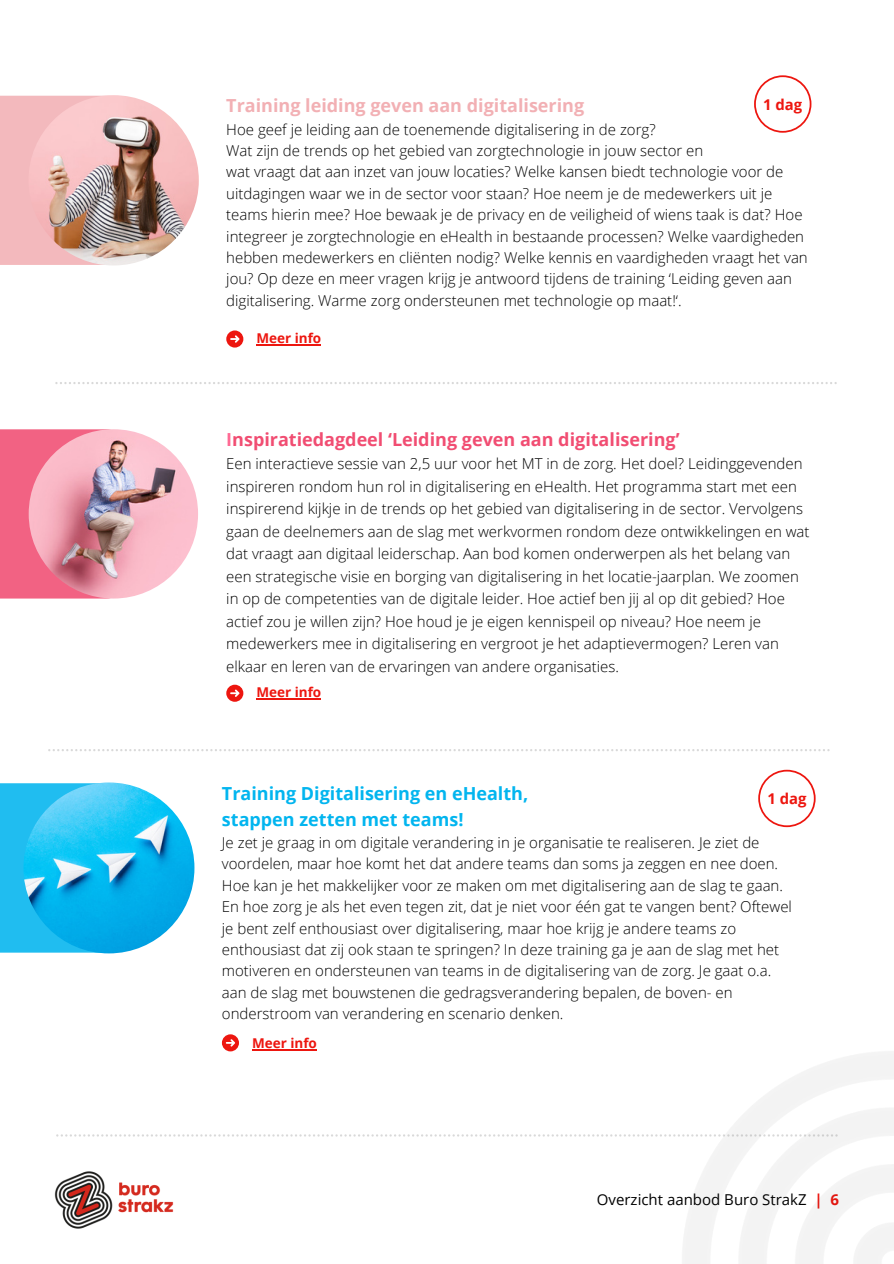
<style>
.page{position:relative;width:894px;height:1264px;background:#fff}
.page>*{position:absolute;margin:0;border:0;box-sizing:border-box;transform-origin:0 0}
.t1{font:700 18px "Open Sans";color:#02b5ef}
.t2{font:700 18px "Open Sans";color:#f14d72}
.t3{font:700 18px "Open Sans";color:#f2b0b4}
.t4{font:300 15px/21.3px "Open Sans";color:#000}
.t5{font:15px "Open Sans";color:#000}
.t6{font:700 14.85px "Open Sans";color:#ed160f}
.t7{font:700 13.5px "Open Sans";color:#ed160f}
.s1{color:#ff6a94}
.s2{font-weight:700;color:#ed160f}
</style>
<div class="page">
<img style="left:54px;top:1171px;width:120px;height:58px">
<svg style="left:56px;top:1134px;width:620px;height:2px"></svg>
<img style="left:678px;top:1052px;width:215px;height:211px">
<div style="left:0;top:96px;width:133px;height:169px;background:#f3b9bd"></div>
<div style="left:226px;top:330px;width:17px;height:17px;background:#ed160f;border-radius:50%"></div>
<svg style="left:230px;top:335px;width:9px;height:8px"></svg>
<hr style="left:256px;top:344px;width:65px;height:1px;background:#ed160f">
<img style="left:28px;top:95px;width:171px;height:170px;border-radius:50%">
<svg style="left:754px;top:75px;width:57px;height:58px"></svg>
<div style="left:0;top:429px;width:133px;height:169px;background:#f26283"></div>
<div style="left:226px;top:684px;width:17px;height:17px;background:#ed160f;border-radius:50%"></div>
<svg style="left:230px;top:689px;width:9px;height:8px"></svg>
<hr style="left:256px;top:698px;width:65px;height:1px;background:#ed160f">
<img style="left:29px;top:429px;width:169px;height:169px;border-radius:50%">
<svg style="left:55px;top:382px;width:781px;height:2px"></svg>
<svg style="left:48px;top:749px;width:781px;height:2px"></svg>
<div style="left:222px;top:1034px;width:17px;height:17px;background:#ed160f;border-radius:50%"></div>
<svg style="left:226px;top:1039px;width:9px;height:7px"></svg>
<hr style="left:252px;top:1048px;width:65px;height:2px;background:#ed160f">
<div style="left:0;top:783px;width:134px;height:169px;background:#20bdf0"></div>
<img style="left:23px;top:782px;width:171px;height:171px;border-radius:50%">
<svg style="left:758px;top:769px;width:57px;height:58px"></svg>
<p class="t6" style="left:763px;top:94px;width:41px">1 dag</p>
<p class="t3" style="left:226px;top:93px;width:359px">Training leiding geven aan digitalisering</p>
<h1 class="t4" style="left:226px;top:118px;width:583px">Hoe geef je leiding aan de toenemende digitalisering in de zorg?<br>Wat zijn de trends op het gebied van zorgtechnologie in jouw sector en<br>wat vraagt dat aan inzet van jouw locaties? Welke kansen biedt technologie voor de uitdagingen waar we in de sector voor staan? Hoe neem je de medewerkers uit je teams hierin mee? Hoe bewaak je de privacy en de veiligheid of wiens taak is dat? Hoe integreer je zorgtechnologie en eHealth in bestaande processen? Welke vaardigheden hebben medewerkers en cliënten nodig? Welke kennis en vaardigheden vraagt het van jou? Op deze en meer vragen krijg je antwoord tijdens de training ‘Leiding geven aan digitalisering. Warme zorg ondersteunen met technologie op maat!‘.</h1>
<p class="t7" style="left:256px;top:329px;width:66px">Meer info</p>
<p class="t2" style="left:226px;top:426px;width:454px"><span class="s1">I</span>nspiratiedagdeel ‘Leiding geven aan digitalisering’</p>
<p class="t4" style="left:226px;top:452px;width:584px;line-height:22.5px">Een interactieve sessie van 2,5 uur voor het MT in de zorg. Het doel? Leidinggevenden inspireren rondom hun rol in digitalisering en eHealth. Het programma start met een inspirerend kijkje in de trends op het gebied van digitalisering in de sector. Vervolgens gaan de deelnemers aan de slag met werkvormen rondom deze ontwikkelingen en wat dat vraagt aan digitaal leiderschap. Aan bod komen onderwerpen als het belang van een strategische visie en borging van digitalisering in het locatie-jaarplan. We zoomen in op de competenties van de digitale leider. Hoe actief ben jij al op dit gebied? Hoe actief zou je willen zijn? Hoe houd je je eigen kennispeil op niveau? Hoe neem je medewerkers mee in digitalisering en vergroot je het adaptievermogen? Leren van elkaar en leren van de ervaringen van andere organisaties.</p>
<p class="t7" style="left:256px;top:683px;width:66px">Meer info</p>
<p class="t1" style="left:222px;top:780px;width:308px">Training Digitalisering en eHealth,</p>
<p class="t1" style="left:222px;top:806px;width:243px">stappen zetten met teams!</p>
<p class="t4" style="left:222px;top:831px;width:571px">Je zet je graag in om digitale verandering in je organisatie te realiseren. Je ziet de voordelen, maar hoe komt het dat andere teams dan soms ja zeggen en nee doen.<br>Hoe kan je het makkelijker voor ze maken om met digitalisering aan de slag te gaan.<br>En hoe zorg je als het even tegen zit, dat je niet voor één gat te vangen bent? Oftewel je bent zelf enthousiast over digitalisering, maar hoe krijg je andere teams zo enthousiast dat zij ook staan te springen? In deze training ga je aan de slag met het motiveren en ondersteunen van teams in de digitalisering van de zorg. Je gaat o.a. aan de slag met bouwstenen die gedragsverandering bepalen, de boven- en onderstroom van verandering en scenario denken.</p>
<p class="t6" style="left:767px;top:788px;width:41px">1 dag</p>
<h2 class="t7" style="left:252px;top:1033px;width:66px">Meer info</h2>
<p class="t5" style="left:596px;top:1189px;width:244px">Overzicht aanbod Buro StrakZ <span class="s2">| 6</span></p>
</div>
